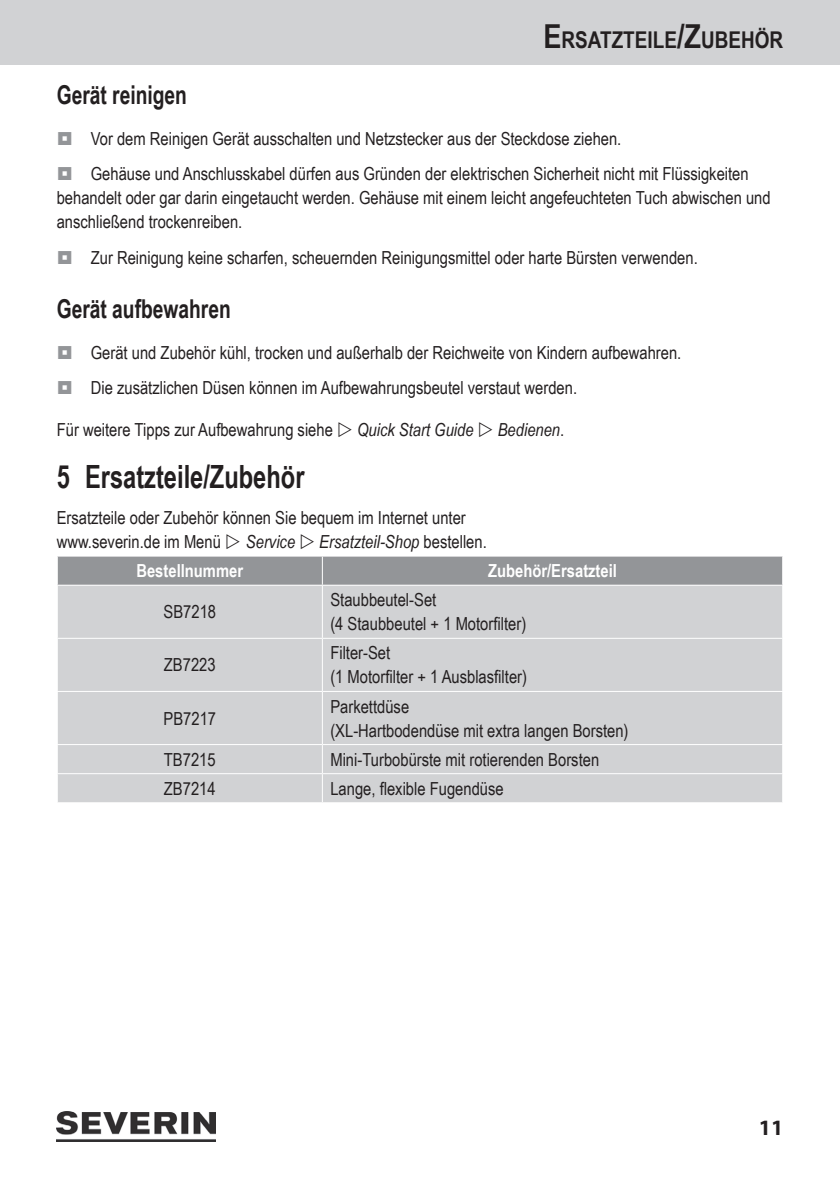
<style>
.page{position:relative;width:840px;height:1191px;background:#fff}
.page>*{position:absolute;margin:0;border:0;box-sizing:border-box;transform-origin:0 0}
.t1{font:700 32px "Arial Narrow";color:#231f20;scale:.9 1}
.Überschrift_2_o_N{font:700 26px "Arial Narrow";color:#231f20;scale:.9 1}
.t2{font:700 23.2px "Arial Narrow";color:#231f20}
.t3{font:700 22px "Myriad Pro";color:#231f20}
.Tabellenzelle_Mittig{font:18px/24px "Arial Narrow";color:#231f20}
.t4{font:italic 18px "Arial Narrow";color:#231f20}
.Kopfzeile_Mittig{font:700 18px "Arial Narrow";color:#fff}
.s1{font-size:33px}
.s2{font-style:normal}
</style>
<div class="page">
<div style="left:0;top:0;width:839px;height:65px;background:#d1d2d4"></div>
<img style="left:57px;top:1111px;width:159px;height:30px">
<div style="left:58px;top:585px;width:723px;height:217px;background:#d1d2d4"></div>
<hr style="left:322px;top:585px;width:1px;height:53px;background:#fff">
<hr style="left:57px;top:638px;width:265px;height:1px;background:#fff">
<hr style="left:322px;top:638px;width:460px;height:1px;background:#fff">
<hr style="left:322px;top:639px;width:1px;height:52px;background:#fff">
<hr style="left:57px;top:691px;width:265px;height:1px;background:#fff">
<hr style="left:322px;top:691px;width:460px;height:1px;background:#fff">
<hr style="left:322px;top:692px;width:1px;height:52px;background:#fff">
<hr style="left:57px;top:744px;width:265px;height:1px;background:#fff">
<hr style="left:322px;top:744px;width:460px;height:1px;background:#fff">
<hr style="left:57px;top:773px;width:265px;height:1px;background:#fff">
<hr style="left:322px;top:773px;width:460px;height:1px;background:#fff">
<svg style="left:322px;top:745px;width:1px;height:57px"></svg>
<svg style="left:781px;top:745px;width:1px;height:57px"></svg>
<div style="left:57px;top:556px;width:725px;height:28px;background:#939598"></div>
<p class="t2" style="left:543px;top:22px;width:241px"><span class="s1">E</span>RSATZTEILE<span class="s1">/Z</span>UBEHÖR</p>
<p class="Überschrift_2_o_N" style="left:57px;top:75px;width:146px">Gerät reinigen</p>
<p class="Tabellenzelle_Mittig" style="left:91px;top:126px;width:532px">Vor dem Reinigen Gerät ausschalten und Netzstecker aus der Steckdose ziehen.</p>
<p class="Tabellenzelle_Mittig" style="left:57px;top:161px;width:715px;text-indent:34px">Gehäuse und Anschlusskabel dürfen aus Gründen der elektrischen Sicherheit nicht mit Flüssigkeiten behandelt oder gar darin eingetaucht werden. Gehäuse mit einem leicht angefeuchteten Tuch abwischen und anschließend trockenreiben.</p>
<p class="Tabellenzelle_Mittig" style="left:91px;top:245px;width:608px">Zur Reinigung keine scharfen, scheuernden Reinigungsmittel oder harte Bürsten verwenden.</p>
<p class="Überschrift_2_o_N" style="left:57px;top:289px;width:195px">Gerät aufbewahren</p>
<p class="Tabellenzelle_Mittig" style="left:91px;top:340px;width:591px">Gerät und Zubehör kühl, trocken und außerhalb der Reichweite von Kindern aufbewahren.</p>
<p class="Tabellenzelle_Mittig" style="left:91px;top:375px;width:487px">Die zusätzlichen Düsen können im Aufbewahrungsbeutel verstaut werden.</p>
<p class="Tabellenzelle_Mittig" style="left:57px;top:416px;width:277px">Für weitere Tipps zur Aufbewahrung siehe</p>
<p class="t4" style="left:357px;top:416px;width:118px">Quick Start Guide</p>
<p class="t4" style="left:497px;top:416px;width:68px">Bedienen<span class="s2">.</span></p>
<p class="t1" style="left:57px;top:453px;width:277px">5 Ersatzteile/Zubehör</p>
<p class="Tabellenzelle_Mittig" style="left:57px;top:504px;width:410px">Ersatzteile oder Zubehör können Sie bequem im Internet unter www.severin.de im Menü</p>
<p class="t4" style="left:246px;top:529px;width:51px">Service</p>
<p class="t4" style="left:319px;top:529px;width:169px">Ersatzteil-Shop <span class="s2">bestellen.</span></p>
<p class="Kopfzeile_Mittig" style="left:136px;top:557px;width:108px">Bestellnummer</p>
<p class="Kopfzeile_Mittig" style="left:488px;top:557px;width:130px">Zubehör/Ersatzteil</p>
<p class="Tabellenzelle_Mittig" style="left:163px;top:599px;width:54px">SB7218</p>
<p class="Tabellenzelle_Mittig" style="left:330px;top:587px;width:107px">Staubbeutel-Set</p>
<p class="Tabellenzelle_Mittig" style="left:330px;top:611px;width:197px">(4 Staubbeutel + 1 Motorfilter)</p>
<p class="Tabellenzelle_Mittig" style="left:164px;top:652px;width:53px">ZB7223</p>
<p class="Tabellenzelle_Mittig" style="left:163px;top:705px;width:54px">PB7217</p>
<p class="Tabellenzelle_Mittig" style="left:330px;top:640px;width:61px">Filter-Set</p>
<p class="Tabellenzelle_Mittig" style="left:330px;top:664px;width:198px">(1 Motorfilter + 1 Ausblasfilter)</p>
<p class="Tabellenzelle_Mittig" style="left:330px;top:693px;width:80px">Parkettdüse</p>
<p class="Tabellenzelle_Mittig" style="left:330px;top:717px;width:299px">(XL-Hartbodendüse mit extra langen Borsten)</p>
<p class="Tabellenzelle_Mittig" style="left:164px;top:746px;width:53px">TB7215</p>
<p class="Tabellenzelle_Mittig" style="left:330px;top:746px;width:270px">Mini-Turbobürste mit rotierenden Borsten</p>
<p class="Tabellenzelle_Mittig" style="left:164px;top:775px;width:53px">ZB7214</p>
<p class="Tabellenzelle_Mittig" style="left:330px;top:775px;width:175px">Lange, flexible Fugendüse</p>
<p class="t3" style="left:758px;top:1113px;width:26px">11</p>
</div>
